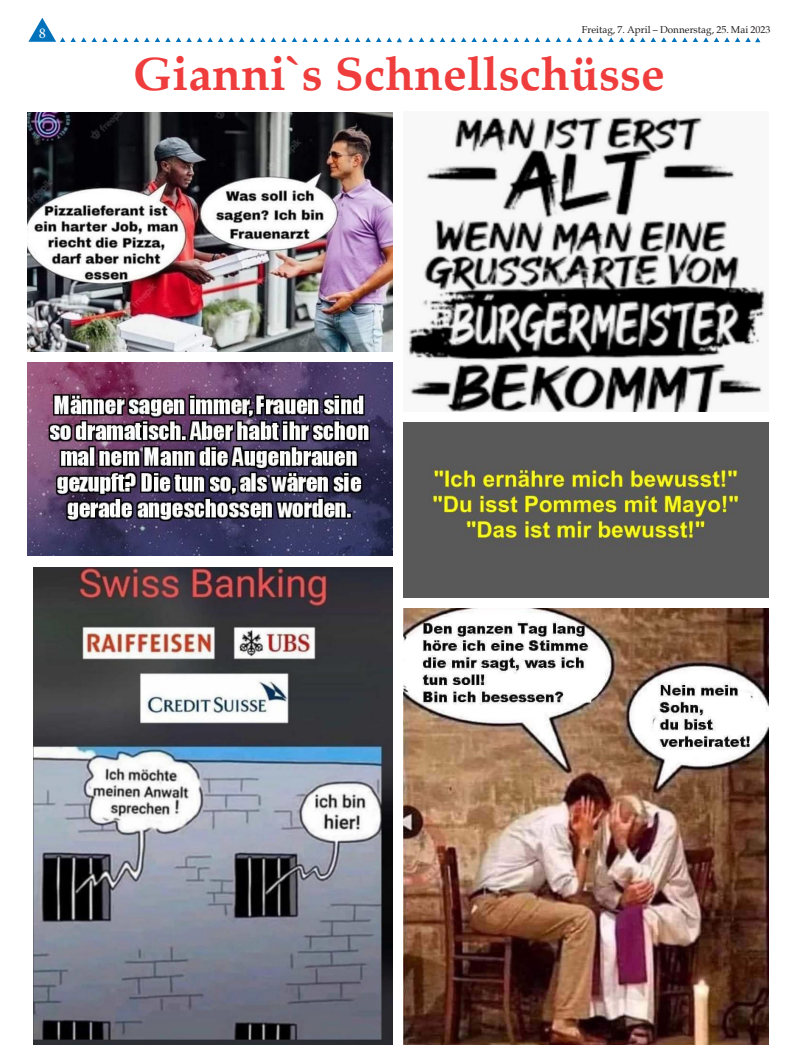
<style>
.page{position:relative;width:798px;height:1063px;background:#fff}
.page>*{position:absolute;margin:0;border:0;box-sizing:border-box;transform-origin:0 0}
.t1{font:700 47.5px "Palatia";color:#ee3d3c}
.t2{font:15px "Minion Pro";color:#fff}
.t3{font:10px "Palatia";color:#231f20}
</style>
<div class="page">
<svg style="left:113px;top:37px;width:15px;height:5px"></svg>
<svg style="left:134px;top:37px;width:15px;height:5px"></svg>
<svg style="left:155px;top:37px;width:152px;height:5px"></svg>
<svg style="left:313px;top:37px;width:15px;height:5px"></svg>
<svg style="left:334px;top:37px;width:15px;height:5px"></svg>
<svg style="left:28px;top:18px;width:79px;height:24px"></svg>
<svg style="left:355px;top:37px;width:47px;height:5px"></svg>
<svg style="left:408px;top:37px;width:47px;height:5px"></svg>
<svg style="left:461px;top:37px;width:15px;height:5px"></svg>
<svg style="left:482px;top:37px;width:15px;height:5px"></svg>
<svg style="left:503px;top:37px;width:152px;height:5px"></svg>
<svg style="left:661px;top:37px;width:15px;height:5px"></svg>
<svg style="left:682px;top:37px;width:15px;height:5px"></svg>
<svg style="left:703px;top:37px;width:57px;height:5px"></svg>
<img style="left:27px;top:112px;width:365px;height:240px">
<img style="left:406px;top:114px;width:360px;height:298px">
<img style="left:34px;top:568px;width:358px;height:477px">
<img style="left:27px;top:363px;width:365px;height:192px">
<img style="left:403px;top:609px;width:365px;height:435px">
<img style="left:403px;top:422px;width:365px;height:176px">
<h2 class="t2" style="left:39px;top:23px;width:9px">8</h2>
<p class="t3" style="left:581px;top:23px;width:190px">Freitag, 7. April – Donnerstag, 25. Mai 2023</p>
<p class="t1" style="left:133px;top:45px;width:533px">Gianni`s Schnellschüsse</p>
</div>
